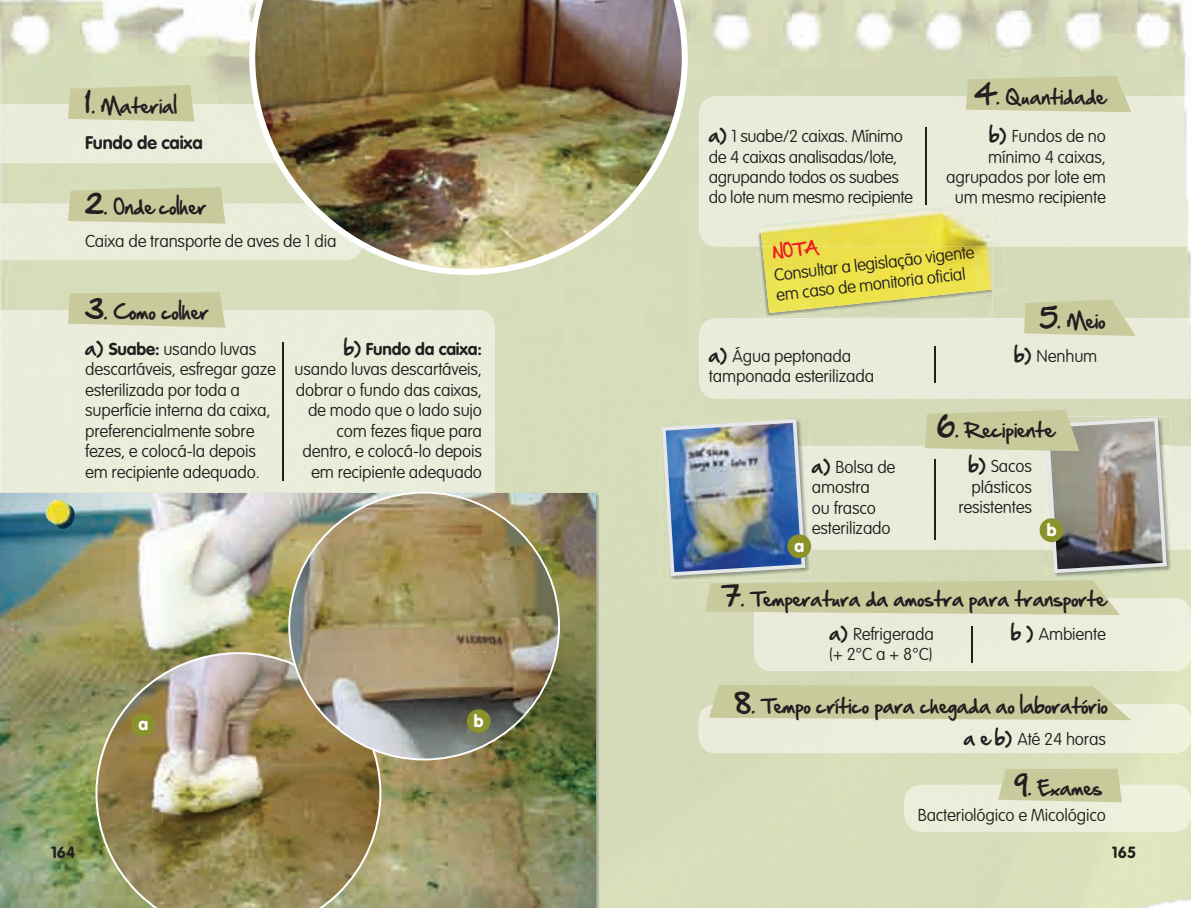
<style>
.page{position:relative;width:1191px;height:908px;background:#fff}
.page>*{position:absolute;margin:0;border:0;box-sizing:border-box;transform-origin:0 0}
.t1{font:18px "Hand Of Sean";color:#231f20}
.t2{font:700 18px "VAG Rounded";letter-spacing:-.01em;color:#231f20}
.t3{font:100 17px/20.4px "VAG Rounded";letter-spacing:-.01em;color:#231f20}
.t4{font:900 17px "VAG Rounded";color:#fff}
.t5{font:700 16px "VAG Rounded";color:#231f20}
.t6{font:16px "Hand Of Sean";color:#ee1d23}
.s1{font-size:24px}
.s2{font-family:"Hand Of Sean";font-weight:400;font-size:18px}
.s3{font-weight:700}
</style>
<div class="page">
<img style="left:0;top:0;width:700px;height:348px">
<img style="left:700px;top:0;width:490px;height:96px">
<div style="left:981px;top:246px;width:210px;height:172px;background:#d5dab9"></div>
<div style="left:0;top:104px;width:249px;height:59px;background:#e9edda"></div>
<div style="left:0;top:204px;width:249px;height:56px;background:#e9edda"></div>
<div style="left:0;top:310px;width:495px;height:182px;background:#e9edda"></div>
<div style="left:699px;top:96px;width:490px;height:150px;background:#e9ecda"></div>
<div style="left:956px;top:191px;width:150px;height:16px;background:#e9ecda"></div>
<div style="left:699px;top:318px;width:492px;height:80px;background:#e9ecda"></div>
<div style="left:1170px;top:445px;width:21px;height:104px;background:#e9ecda"></div>
<div style="left:754px;top:598px;width:437px;height:72px;background:#e9edda"></div>
<div style="left:698px;top:704px;width:493px;height:48px;background:#eaeeda"></div>
<div style="left:904px;top:784px;width:287px;height:47px;background:#eaeeda"></div>
<svg style="left:68px;top:292px;width:157px;height:35px;background:#cacc9f"></svg>
<svg style="left:68px;top:187px;width:157px;height:36px;background:#cacc9f"></svg>
<svg style="left:68px;top:85px;width:126px;height:36px;background:#cacc9f"></svg>
<svg style="left:1024px;top:299px;width:111px;height:37px;background:#cccea3"></svg>
<svg style="left:998px;top:768px;width:124px;height:33px;background:#cacc9f"></svg>
<svg style="left:709px;top:684px;width:422px;height:35px;background:#cacc9f"></svg>
<svg style="left:965px;top:76px;width:166px;height:36px;background:#cbcca0"></svg>
<hr style="left:971px;top:626px;width:1px;height:36px;background:#231f20">
<hr style="left:934px;top:346px;width:1px;height:36px;background:#231f20">
<hr style="left:925px;top:127px;width:1px;height:77px;background:#231f20">
<hr style="left:282px;top:342px;width:1px;height:138px;background:#231f20">
<img style="left:0;top:493px;width:595px;height:414px">
<img style="left:1166px;top:445px;width:4px;height:104px">
<img style="left:249px;top:0;width:439px;height:275px">
<img style="left:95px;top:652px;width:286px;height:255px">
<img style="left:288px;top:491px;width:272px;height:269px">
<img style="left:758px;top:246px;width:234px;height:70px">
<img style="left:992px;top:246px;width:15px;height:43px">
<img style="left:875px;top:204px;width:127px;height:42px">
<img style="left:956px;top:199px;width:42px;height:8px">
<img style="left:762px;top:246px;width:230px;height:67px">
<img style="left:760px;top:212px;width:232px;height:34px">
<img style="left:45px;top:499px;width:30px;height:31px">
<div style="left:131px;top:712px;width:24px;height:24px;background:#8a922b;border-radius:50%"></div>
<div style="left:467px;top:709px;width:23px;height:23px;background:#8a922b;border-radius:50%"></div>
<img style="left:662px;top:410px;width:504px;height:204px">
<p class="t1" style="left:85px;top:90px;width:93px"><span class="s1">1</span>. Material</p>
<p class="t2" style="left:85px;top:132px;width:119px">Fundo de caixa</p>
<p class="t1" style="left:85px;top:191px;width:123px"><span class="s1">2</span>. Onde colher</p>
<p class="t3" style="left:85px;top:231px;width:253px">Caixa de transporte de aves de 1 dia</p>
<p class="t1" style="left:85px;top:295px;width:125px"><span class="s1">3</span>. Como colher</p>
<p class="t3" style="left:85px;top:338px;width:192px"><span class="s2">a)</span> <span class="s3">Suabe:</span> usando luvas descartáveis, esfregar gaze esterilizada por toda a superfície interna da caixa, preferencialmente sobre fezes, e colocá-la depois em recipiente adequado.</p>
<p class="t3" style="left:295px;top:338px;width:189px;text-align:right"><span class="s2">b)</span> <span class="s3">Fundo da caixa: </span>usando luvas descartáveis, dobrar o fundo das caixas, de modo que o lado sujo com fezes fique para dentro, e colocá-lo depois em recipiente adequado</p>
<p class="t4" style="left:138px;top:713px;width:11px">a</p>
<p class="t4" style="left:474px;top:710px;width:11px">b</p>
<p class="t1" style="left:974px;top:81px;width:133px"><span class="s1">4</span>. Quantidade</p>
<p class="t3" style="left:709px;top:126px;width:205px"><span class="s2">a)</span> 1 suabe/2 caixas. Mínimo de 4 caixas analisadas/lote, agrupando todos os suabes do lote num mesmo recipiente</p>
<p class="t3" style="left:946px;top:126px;width:161px;text-align:right"><span class="s2">b)</span> Fundos de no mínimo 4 caixas, agrupados por lote em um mesmo recipiente</p>
<p class="t6" style="left:771px;top:237px;width:47px;rotate:-5deg">NOTA</p>
<p class="t3" style="left:773px;top:264px;width:203px;rotate:-6deg">Consultar a legislação vigente em caso de monitoria ofi cial</p>
<p class="t3" style="left:709px;top:345px;width:167px"><span class="s2">a)</span> Água peptonada tamponada esterilizada</p>
<p class="t1" style="left:1041px;top:304px;width:66px"><span class="s1">5</span>. Meio</p>
<p class="t3" style="left:1014px;top:345px;width:85px"><span class="s2">b)</span> Nenhum</p>
<p class="t4" style="left:794px;top:535px;width:11px">a</p>
<p class="t3" style="left:812px;top:456px;width:85px"><span class="s2">a)</span> Bolsa de amostra<br>ou frasco esterilizado</p>
<p class="t1" style="left:937px;top:413px;width:118px"><span class="s1">6</span>. Recipiente</p>
<p class="t3" style="left:958px;top:456px;width:75px;text-align:right"><span class="s2">b)</span> Sacos plásticos resistentes</p>
<p class="t4" style="left:1046px;top:519px;width:11px">b</p>
<p class="t1" style="left:724px;top:582px;width:383px"><span class="s1">7</span>. Temperatura da amostra para transporte</p>
<p class="t3" style="left:829px;top:623px;width:106px"><span class="s2">a)</span> Refrigerada (+ 2°C a + 8°C)</p>
<p class="t3" style="left:1011px;top:623px;width:96px"><span class="s2">b )</span> Ambiente</p>
<p class="t1" style="left:735px;top:689px;width:374px"><span class="s1">8</span>. Tempo crítico para chegada ao laboratório</p>
<p class="t3" style="left:964px;top:729px;width:144px"><span class="s2">a e b)</span> Até 24 horas</p>
<p class="t1" style="left:1014px;top:771px;width:89px"><span class="s1">9</span>. Exames</p>
<p class="t3" style="left:917px;top:804px;width:190px">Bacteriológico e Micológico</p>
<p class="t5" style="left:51px;top:842px;width:26px">164</p>
<p class="t5" style="left:1112px;top:842px;width:26px">165</p>
</div>
